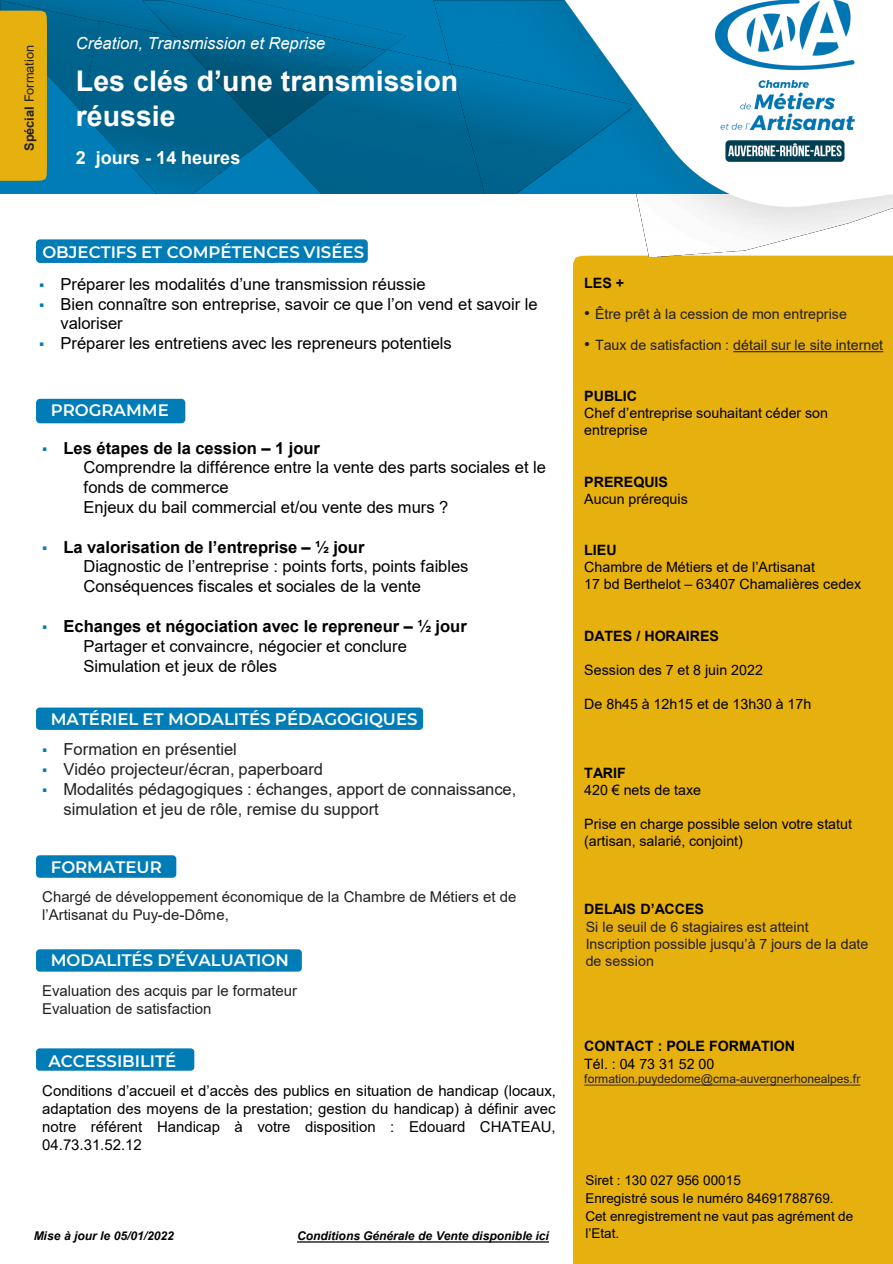
<style>
.page{position:relative;width:893px;height:1264px;background:#fff}
.page>*{position:absolute;margin:0;border:0;box-sizing:border-box;transform-origin:0 0}
.t1{font:700 28.5px/34.5px "Arial";color:#fff}
.t2{font:700 18px "Arial";color:#fff}
.t3{font:16.5px/19.8px "Arial";color:#000}
.t4{font:16.5px/19.8px "Arial";color:#231f20}
.t5{font:600 16.5px "Montserrat";color:#fff}
.t6{font:700 16.5px "Arial";color:#000}
.t7{font:italic 16.5px "Arial";color:#fff}
.t8{font:15px/18px "Arial";color:#000;text-align:justify}
.t9{font:15px/18px "Arial";color:#231f20}
.t10{font:14.25px/17.1px "Arial";color:#000}
.t11{font:14.25px/17.1px "Arial";color:#231f20}
.t12{font:700 14.25px "Arial";color:#000}
.t13{font:13.5px "Arial";letter-spacing:.005em;color:#000}
.t14{font:12.75px "Arial";letter-spacing:-.005em;color:#231f20}
.t15{font:italic 700 12px "Arial";color:#000}
.t16{font:12px "Arial";letter-spacing:-.005em;color:#231f20}
.s1{font-weight:700}
.s2{font-family:"Calibri";font-size:15px;color:#007db6}
.s3{font-family:"Calibri";font-weight:400;font-size:15px;color:#007db6}
.s4{font-size:16.5px}
</style>
<div class="page">
<div style="left:573px;top:255px;width:319px;height:1008px;background:#e6b00e"></div>
<div style="left:36px;top:239px;width:332px;height:24px;background:#007db6;border-radius:4px"></div>
<div style="left:0;top:0;width:892px;height:193px;background:#007db6"></div>
<img style="left:99px;top:0;width:307px;height:49px">
<img style="left:80px;top:21px;width:189px;height:172px">
<img style="left:0;top:0;width:99px;height:110px">
<img style="left:269px;top:50px;width:164px;height:144px">
<img style="left:142px;top:0;width:244px;height:136px">
<div style="left:0;top:11px;width:47px;height:170px;background:#e6b00e"></div>
<img style="left:636px;top:209px;width:256px;height:48px">
<img style="left:433px;top:0;width:122px;height:194px">
<img style="left:450px;top:64px;width:105px;height:130px">
<div style="left:36px;top:399px;width:149px;height:24px;background:#007db6;border-radius:4px"></div>
<div style="left:36px;top:707px;width:387px;height:22px;background:#007db6;border-radius:4px"></div>
<div style="left:36px;top:855px;width:140px;height:22px;background:#007db6;border-radius:4px"></div>
<div style="left:36px;top:949px;width:266px;height:22px;background:#007db6;border-radius:4px"></div>
<div style="left:36px;top:1048px;width:158px;height:22px;background:#007db6;border-radius:4px"></div>
<img style="left:555px;top:0;width:337px;height:209px">
<svg style="left:733px;top:351px;width:150px;height:1px"></svg>
<svg style="left:584px;top:1084px;width:276px;height:1px"></svg>
<svg style="left:297px;top:1241px;width:252px;height:1px"></svg>
<p class="t14" style="left:21px;top:151px;width:107px;rotate:-90deg"><span class="s1">Spécial</span> Formation</p>
<p class="t7" style="left:76px;top:32px;width:251px">Création, Transmission et Reprise</p>
<p class="t1" style="left:76px;top:64px;width:384px">Les clés d’une transmission réussie</p>
<p class="t2" style="left:76px;top:145px;width:166px">2 jours - 14 heures</p>
<p class="t5" style="left:42px;top:241px;width:323px">OBJECTIFS ET COMPÉTENCES VISÉES</p>
<p class="t3" style="left:39px;top:274px;width:388px"><span class="s2">▪</span> Préparer les modalités d’une transmission réussie</p>
<p class="t3" style="left:61px;top:294px;width:478px;text-indent:-21px"><span class="s2">▪</span> Bien connaître son entreprise, savoir ce que l’on vend et savoir le valoriser</p>
<p class="t3" style="left:39px;top:333px;width:414px"><span class="s2">▪</span> Préparer les entretiens avec les repreneurs potentiels</p>
<p class="t5" style="left:51px;top:398px;width:120px">PROGRAMME</p>
<p class="t6" style="left:42px;top:436px;width:279px"><span class="s3">▪</span> Les étapes de la cession – 1 jour</p>
<p class="t3" style="left:83px;top:457px;width:464px">Comprendre la différence entre la vente des parts sociales et le fonds de commerce</p>
<p class="t3" style="left:83px;top:497px;width:366px">Enjeux du bail commercial et/ou vente des murs ?</p>
<p class="t6" style="left:42px;top:535px;width:323px"><span class="s3">▪</span> La valorisation de l’entreprise – ½ jour</p>
<p class="t3" style="left:83px;top:556px;width:386px">Diagnostic de l’entreprise : points forts, points faibles</p>
<p class="t3" style="left:83px;top:576px;width:339px">Conséquences fiscales et sociales de la vente</p>
<p class="t6" style="left:42px;top:614px;width:426px"><span class="s3">▪</span> Echanges et négociation avec le repreneur – ½ jour</p>
<p class="t3" style="left:83px;top:635px;width:325px">Partager et convaincre, négocier et conclure</p>
<p class="t3" style="left:83px;top:655px;width:195px">Simulation et jeux de rôles</p>
<p class="t5" style="left:51px;top:707px;width:368px">MATÉRIEL ET MODALITÉS PÉDAGOGIQUES</p>
<p class="t4" style="left:42px;top:739px;width:196px"><span class="s2">▪</span> Formation en présentiel</p>
<p class="t4" style="left:42px;top:759px;width:282px"><span class="s2">▪</span> Vidéo projecteur/écran, paperboard</p>
<p class="t4" style="left:63px;top:779px;width:454px;text-indent:-21px"><span class="s2">▪</span> Modalités pédagogiques : échanges, apport de connaissance, simulation et jeu de rôle, remise du support</p>
<p class="t5" style="left:51px;top:854px;width:113px">FORMATEUR</p>
<p class="t9" style="left:42px;top:887px;width:475px">Chargé de développement économique de la Chambre de Métiers et de l’Artisanat du Puy-de-Dôme,</p>
<p class="t5" style="left:51px;top:948px;width:239px">MODALITÉS D’ÉVALUATION</p>
<p class="t9" style="left:42px;top:981px;width:256px">Evaluation des acquis par le formateur</p>
<p class="t9" style="left:42px;top:999px;width:171px">Evaluation de satisfaction</p>
<p class="t5" style="left:48px;top:1048px;width:129px">ACCESSIBILITÉ</p>
<p class="t8" style="left:42px;top:1081px;width:515px">Conditions d’accueil et d’accès des publics en situation de handicap (locaux, adaptation des moyens de la prestation; gestion du handicap) à définir avec notre référent Handicap à votre disposition : Edouard CHATEAU, 04.73.31.52.12</p>
<p class="t12" style="left:584px;top:273px;width:41px">LES +</p>
<p class="t11" style="left:584px;top:305px;width:264px"><span class="s4">•</span> Être prêt à la cession de mon entreprise</p>
<p class="t11" style="left:584px;top:336px;width:300px"><span class="s4">•</span> Taux de satisfaction : détail sur le site internet</p>
<p class="t12" style="left:584px;top:386px;width:54px">PUBLIC</p>
<p class="t10" style="left:584px;top:404px;width:245px">Chef d’entreprise souhaitant céder son entreprise</p>
<p class="t12" style="left:584px;top:471px;width:85px">PREREQUIS</p>
<p class="t10" style="left:584px;top:490px;width:105px">Aucun prérequis</p>
<p class="t12" style="left:584px;top:540px;width:34px">LIEU</p>
<p class="t10" style="left:584px;top:558px;width:232px">Chambre de Métiers et de l’Artisanat</p>
<p class="t10" style="left:584px;top:575px;width:278px">17 bd Berthelot – 63407 Chamalières cedex</p>
<p class="t12" style="left:584px;top:625px;width:136px">DATES / HORAIRES</p>
<p class="t10" style="left:584px;top:661px;width:180px">Session des 7 et 8 juin 2022</p>
<p class="t10" style="left:584px;top:695px;width:228px">De 8h45 à 12h15 et de 13h30 à 17h</p>
<p class="t12" style="left:584px;top:762px;width:43px">TARIF</p>
<p class="t10" style="left:584px;top:780px;width:118px">420 € nets de taxe</p>
<p class="t10" style="left:584px;top:815px;width:269px">Prise en charge possible selon votre statut (artisan, salarié, conjoint)</p>
<p class="t12" style="left:584px;top:899px;width:121px">DELAIS D’ACCES</p>
<p class="t11" style="left:585px;top:917px;width:224px">Si le seuil de 6 stagiaires est atteint</p>
<p class="t11" style="left:585px;top:934px;width:284px">Inscription possible jusqu’à 7 jours de la date de session</p>
<p class="t12" style="left:584px;top:1036px;width:212px">CONTACT : POLE FORMATION</p>
<p class="t10" style="left:584px;top:1054px;width:131px">Tél. : 04 73 31 52 00</p>
<p class="t16" style="left:584px;top:1070px;width:277px">formation.puydedome@cma-auvergnerhonealpes.fr</p>
<p class="t13" style="left:585px;top:1170px;width:157px">Siret : 130 027 956 00015</p>
<p class="t13" style="left:585px;top:1188px;width:250px">Enregistré sous le numéro 84691788769.</p>
<p class="t13" style="left:585px;top:1206px;width:269px">Cet enregistrement ne vaut pas agrément de</p>
<p class="t15" style="left:34px;top:1227px;width:142px">Mise à jour le 05/01/2022</p>
<p class="t15" style="left:297px;top:1227px;width:253px">Conditions Générale de Vente disponible ici</p>
<p class="t13" style="left:585px;top:1224px;width:35px">l’Etat.</p>
</div>
